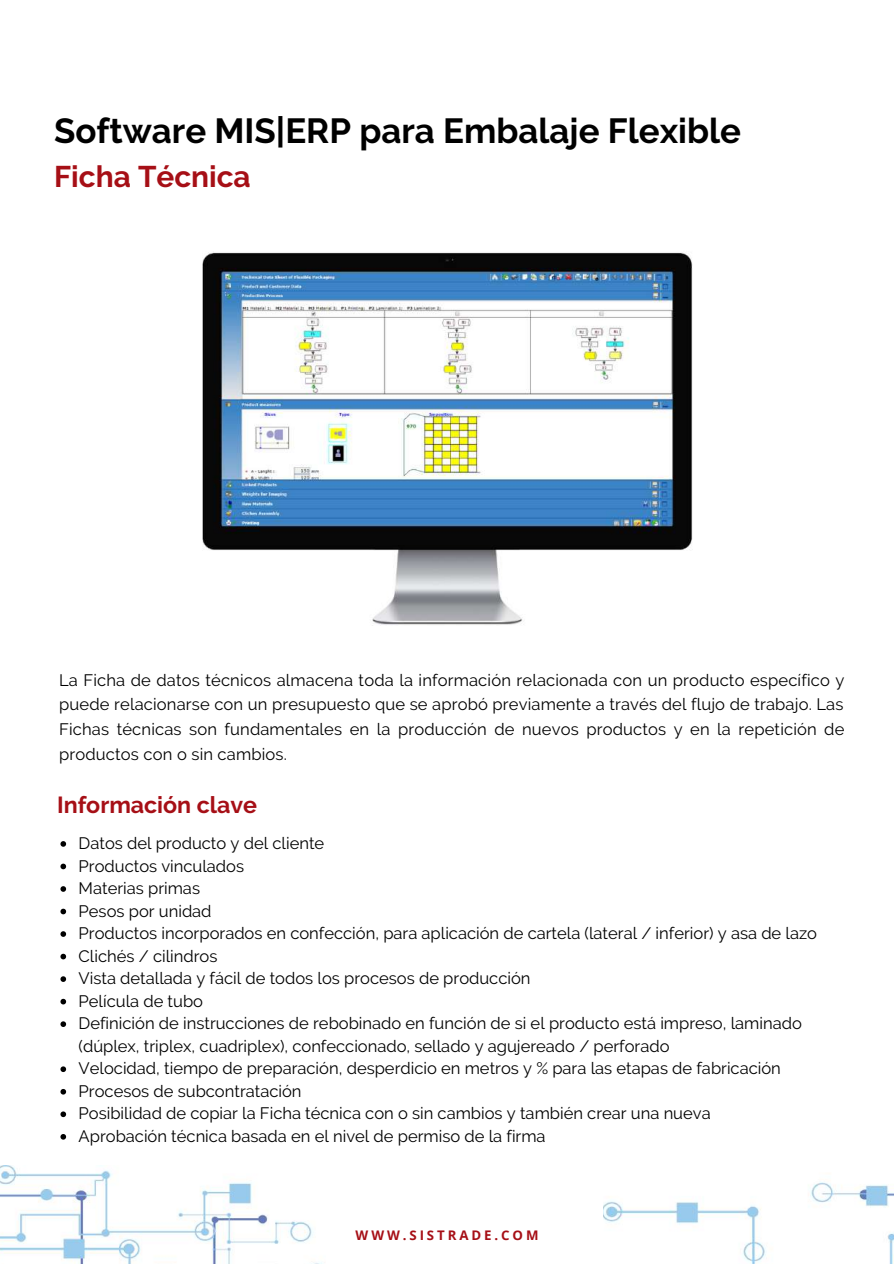
<style>
.page{position:relative;width:894px;height:1264px;background:#fff}
.page>*{position:absolute;margin:0;border:0;box-sizing:border-box;transform-origin:0 0}
.t1{font:700 34.8px "Raleway";color:#000}
.t2{font:700 29.85px "Raleway";color:#a60f16}
.t3{font:700 23.25px "Raleway";color:#a60f16}
.t4{font:16.5px/22.5px "Raleway";color:#000}
.t5{font:700 13.2px "Open Sans";letter-spacing:.22em;color:#a60f16}
</style>
<div class="page">
<svg style="left:60px;top:841px;width:6px;height:5px"></svg>
<svg style="left:60px;top:863px;width:6px;height:6px"></svg>
<svg style="left:60px;top:886px;width:6px;height:5px"></svg>
<svg style="left:60px;top:908px;width:6px;height:6px"></svg>
<svg style="left:60px;top:931px;width:6px;height:5px"></svg>
<svg style="left:60px;top:953px;width:6px;height:6px"></svg>
<svg style="left:60px;top:976px;width:6px;height:5px"></svg>
<svg style="left:60px;top:998px;width:6px;height:6px"></svg>
<svg style="left:60px;top:1021px;width:6px;height:5px"></svg>
<svg style="left:60px;top:1066px;width:6px;height:6px"></svg>
<svg style="left:60px;top:1089px;width:6px;height:5px"></svg>
<svg style="left:60px;top:1111px;width:6px;height:6px"></svg>
<svg style="left:60px;top:1134px;width:6px;height:5px"></svg>
<img style="left:202px;top:252px;width:491px;height:374px">
<img style="left:603px;top:1182px;width:290px;height:81px">
<img style="left:0;top:1165px;width:322px;height:98px">
<h1 class="t1" style="left:54px;top:110px;width:688px">Software MIS|ERP para Embalaje Flexible</h1>
<h2 class="t2" style="left:54px;top:159px;width:198px">Ficha Técnica</h2>
<p class="t4" style="left:59px;top:667px;width:786px;line-height:24.8px;text-align:justify">La Ficha de datos técnicos almacena toda la información relacionada con un producto específico y puede relacionarse con un presupuesto que se aprobó previamente a través del flujo de trabajo. Las Fichas técnicas son fundamentales en la producción de nuevos productos y en la repetición de productos con o sin cambios.</p>
<h3 class="t3" style="left:57px;top:791px;width:201px">Información clave</h3>
<p class="t4" style="left:79px;top:832px;width:739px">Datos del producto y del cliente<br>Productos vinculados<br>Materias primas<br>Pesos por unidad<br>Productos incorporados en confección, para aplicación de cartela (lateral / inferior) y asa de lazo Clichés / cilindros<br>Vista detallada y fácil de todos los procesos de producción<br>Película de tubo<br>Definición de instrucciones de rebobinado en función de si el producto está impreso, laminado (dúplex, triplex, cuadriplex), confeccionado, sellado y agujereado / perforado<br>Velocidad, tiempo de preparación, desperdicio en metros y % para las etapas de fabricación Procesos de subcontratación<br>Posibilidad de copiar la Ficha técnica con o sin cambios y también crear una nueva<br>Aprobación técnica basada en el nivel de permiso de la firma</p>
<p class="t5" style="left:355px;top:1225px;width:184px">WWW.SISTRADE.COM</p>
</div>
